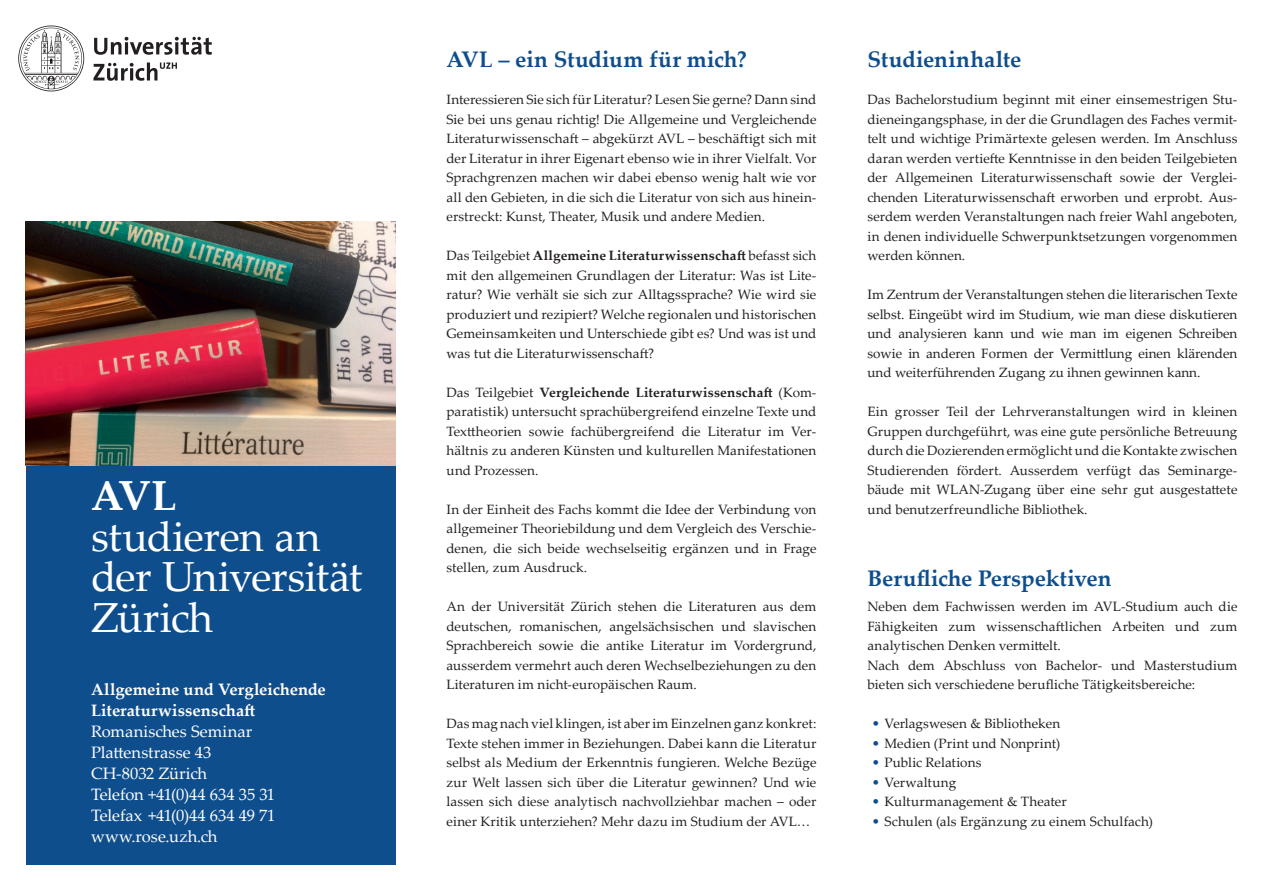
<style>
.page{position:relative;width:1263px;height:893px;background:#fff}
.page>*{position:absolute;margin:0;border:0;box-sizing:border-box;transform-origin:0 0}
.t1{font:42px/40.5px "Palatino Linotype";letter-spacing:-.015em;color:#fff}
.t2{font:700 42px "Palatino Linotype";color:#fff}
.t3{font:700 22.5px "Palatino Linotype";color:#0f4e8c}
.t4{font:16.5px/21px "Palatino Linotype";color:#fff}
.t5{font:700 16.5px/21px "Palatino Linotype";letter-spacing:.005em;color:#fff}
.t6{font:13.5px/19.5px "Palatino Linotype";letter-spacing:.005em;color:#231f20;text-align:justify}
.s1{font-weight:700}
.s2{color:#0f4e8c}
</style>
<div class="page">
<div style="left:26px;top:464px;width:369px;height:401px;background:#0f4e8c"></div>
<img style="left:26px;top:221px;width:369px;height:245px">
<svg style="left:18px;top:26px;width:194px;height:65px"></svg>
<h1 class="t2" style="left:91px;top:466px;width:88px">AVL</h1>
<h1 class="t1" style="left:91px;top:515px;width:273px">studieren an der Universität<br>Zürich</h1>
<p class="t5" style="left:91px;top:678px;width:236px">Allgemeine und Vergleichende<br>Literaturwissenschaft</p>
<p class="t4" style="left:91px;top:720px;width:186px">Romanisches Seminar<br>Plattenstrasse 43<br>CH-8032 Zürich<br>Telefon +41(0)44 634 35 31<br>Telefax +41(0)44 634 49 71 www.rose.uzh.ch</p>
<h2 class="t3" style="left:446px;top:44px;width:302px">AVL – ein Studium für mich?</h2>
<p class="t6" style="left:446px;top:89px;width:371px">Interessieren Sie sich für Literatur? Lesen Sie gerne? Dann sind Sie bei uns genau richtig! Die Allgemeine und Vergleichende Literaturwissenschaft – abgekürzt AVL – beschäftigt sich mit der Literatur in ihrer Eigenart ebenso wie in ihrer Vielfalt. Vor Sprachgrenzen machen wir dabei ebenso wenig halt wie vor all den Gebieten, in die sich die Literatur von sich aus hinein&shy;erstreckt: Kunst, Theater, Musik und andere Medien.</p>
<p class="t6" style="left:446px;top:245px;width:371px">Das Teilgebiet <span class="s1">Allgemeine Literaturwissenschaft</span> befasst sich mit den allgemeinen Grundlagen der Literatur: Was ist Lite&shy;ratur? Wie verhält sie sich zur Alltagssprache? Wie wird sie produziert und rezipiert? Welche regionalen und historischen Gemeinsamkeiten und Unterschiede gibt es? Und was ist und was tut die Literaturwissenschaft?</p>
<p class="t6" style="left:446px;top:382px;width:371px">Das Teilgebiet <span class="s1">Vergleichende Literaturwissenschaft</span> (Kom&shy;paratistik) untersucht sprachübergreifend einzelne Texte und Texttheorien sowie fachübergreifend die Literatur im Ver&shy;hältnis zu anderen Künsten und kulturellen Manifestationen und Prozessen.</p>
<p class="t6" style="left:446px;top:499px;width:371px">In der Einheit des Fachs kommt die Idee der Verbindung von allgemeiner Theoriebildung und dem Vergleich des Verschie&shy;denen, die sich beide wechselseitig ergänzen und in Frage stellen, zum Ausdruck.</p>
<p class="t6" style="left:446px;top:596px;width:371px">An der Universität Zürich stehen die Literaturen aus dem deutschen, romanischen, angelsächsischen und slavischen Sprachbereich sowie die antike Literatur im Vordergrund, ausserdem vermehrt auch deren Wechselbeziehungen zu den Literaturen im nicht-europäischen Raum.</p>
<p class="t6" style="left:446px;top:713px;width:371px">Das mag nach viel klingen, ist aber im Einzelnen ganz konkret:<br>Texte stehen immer in Beziehungen. Dabei kann die Literatur selbst als Medium der Erkenntnis fungieren. Welche Bezüge zur Welt lassen sich über die Literatur gewinnen? Und wie lassen sich diese analytisch nachvollziehbar machen – oder einer Kritik unterziehen? Mehr dazu im Studium der AVL…</p>
<h2 class="t3" style="left:867px;top:44px;width:155px">Studieninhalte</h2>
<p class="t6" style="left:867px;top:89px;width:371px">Das Bachelorstudium beginnt mit einer einsemestrigen Stu&shy;dieneingangsphase, in der die Grundlagen des Faches vermit&shy;telt und wichtige Primärtexte gelesen werden. Im Anschluss daran werden vertiefte Kenntnisse in den beiden Teilgebieten der Allgemeinen Literaturwissenschaft sowie der Verglei&shy;chenden Literaturwissenschaft erworben und erprobt. Aus&shy;serdem werden Veranstaltungen nach freier Wahl angeboten, in denen individuelle Schwerpunktsetzungen vorgenommen werden können.</p>
<p class="t6" style="left:867px;top:284px;width:371px">Im Zentrum der Veranstaltungen stehen die literarischen Texte selbst. Eingeübt wird im Studium, wie man diese diskutieren und analysieren kann und wie man im eigenen Schreiben sowie in anderen Formen der Vermittlung einen klärenden und weiterführenden Zugang zu ihnen gewinnen kann.</p>
<p class="t6" style="left:867px;top:401px;width:371px">Ein grosser Teil der Lehrveranstaltungen wird in kleinen Gruppen durchgeführt, was eine gute persönliche Betreuung durch die Dozierenden ermöglicht und die Kontakte zwischen Studierenden fördert. Ausserdem verfügt das Seminarge&shy;bäude mit WLAN-Zugang über eine sehr gut ausgestattete und benutzerfreundliche Bibliothek.</p>
<h2 class="t3" style="left:867px;top:562px;width:246px">Berufliche Perspektiven</h2>
<p class="t6" style="left:867px;top:596px;width:371px;text-align:left">Neben dem Fachwissen werden im AVL-Studium auch die Fähigkeiten zum wissenschaftlichen Arbeiten und zum analytischen Denken vermittelt.<br>Nach dem Abschluss von Bachelor- und Masterstudium bieten sich verschiedene berufliche Tätigkeitsbereiche:</p>
<p class="t6" style="left:872px;top:713px;width:190px"><span class="s2">•</span> Verlagswesen &amp; Bibliotheken</p>
<p class="t6" style="left:872px;top:733px;width:190px"><span class="s2">•</span> Medien (Print und Nonprint)</p>
<p class="t6" style="left:872px;top:752px;width:111px"><span class="s2">•</span> Public Relations</p>
<p class="t6" style="left:872px;top:772px;width:86px"><span class="s2">•</span> Verwaltung</p>
<p class="t6" style="left:872px;top:791px;width:197px"><span class="s2">•</span> Kulturmanagement &amp; Theater</p>
<p class="t6" style="left:872px;top:811px;width:283px"><span class="s2">•</span> Schulen (als Ergänzung zu einem Schulfach)</p>
</div>
